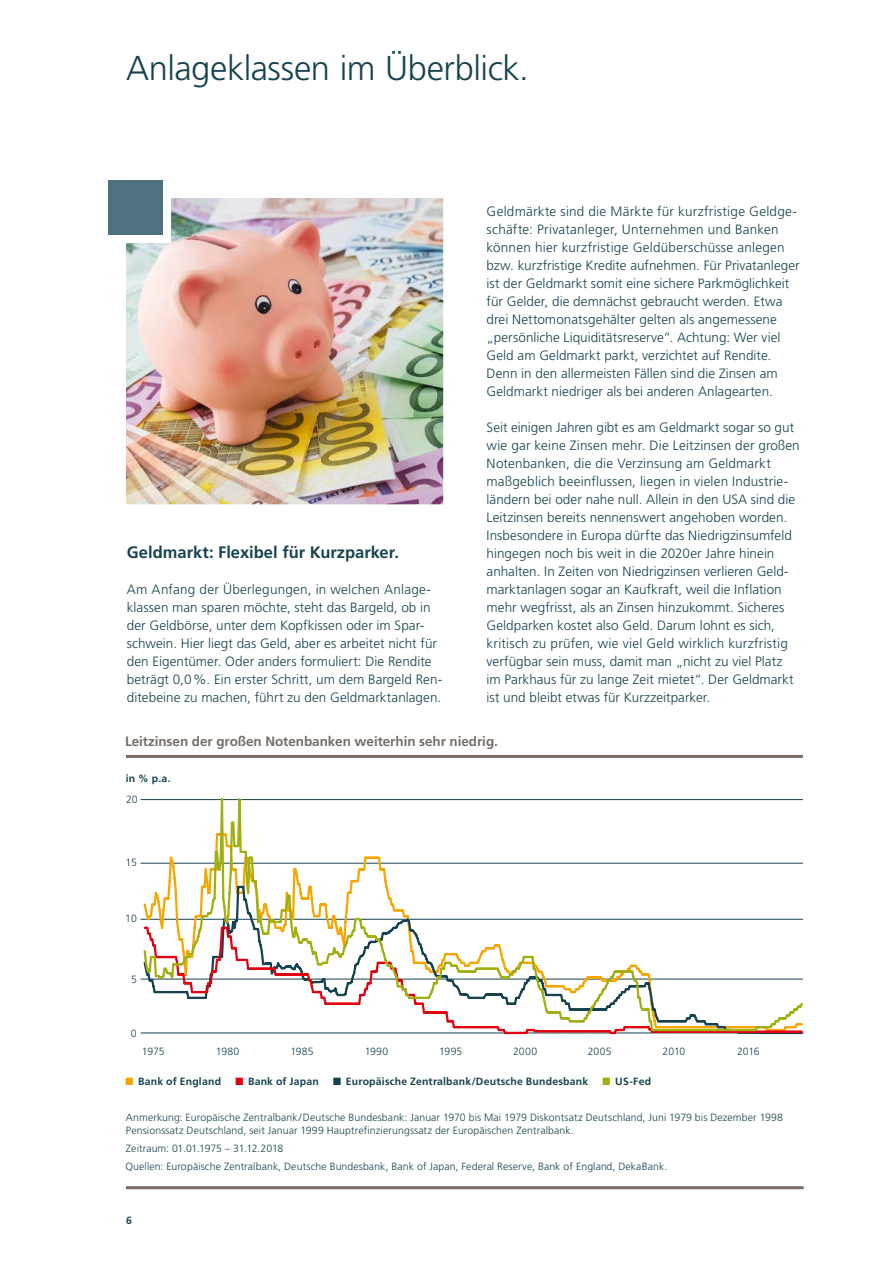
<style>
.page{position:relative;width:893px;height:1263px;background:#fff}
.page>*{position:absolute;margin:0;border:0;box-sizing:border-box;transform-origin:0 0}
.t1{font:300 34.5px "Deka Frutiger OTPS";letter-spacing:-.015em;color:#17434f}
.t2{font:700 16.5px "Deka Frutiger OTPS";color:#17434f}
.t3{font:300 13.5px/18px "Deka Frutiger OTPS";letter-spacing:.005em;color:#17434f}
.t4{font:700 13.5px "Deka Frutiger OTPS";letter-spacing:-.005em;color:#776d66}
.t5{font:300 10.5px/13.5px "Deka Frutiger OTPS";letter-spacing:.01em;color:#17434f}
.t6{font:700 10.5px "Deka Frutiger OTPS";letter-spacing:.02em;color:#17434f}
</style>
<div class="page">
<hr style="left:126px;top:1186px;width:678px;height:3px;background:#776d66">
<hr style="left:126px;top:755px;width:677px;height:3px;background:#776d66">
<hr style="left:141px;top:799px;width:662px;height:1px;background:#17434f">
<hr style="left:141px;top:863px;width:662px;height:1px;background:#17434f">
<hr style="left:141px;top:919px;width:662px;height:1px;background:#17434f">
<hr style="left:141px;top:979px;width:662px;height:1px;background:#17434f">
<hr style="left:141px;top:1033px;width:662px;height:1px;background:#17434f">
<svg style="left:142px;top:798px;width:255px;height:34px"></svg>
<svg style="left:142px;top:832px;width:662px;height:203px"></svg>
<img style="left:126px;top:198px;width:317px;height:306px">
<div style="left:108px;top:180px;width:54px;height:54px;background:#4d717f"></div>
<h1 class="t1" style="left:126px;top:47px;width:404px">Anlageklassen im Überblick.</h1>
<p class="t3" style="left:487px;top:202px;width:315px">Geldmärkte sind die Märkte für kurzfristige Geldge&shy;schäfte: Privatanleger, Unternehmen und Banken können hier kurzfristige Geldüberschüsse anlegen bzw. kurzfristige Kredite aufnehmen. Für Privatanleger ist der Geldmarkt somit eine sichere Parkmöglichkeit für Gelder, die demnächst gebraucht werden. Etwa drei Nettomonatsgehälter gelten als angemessene „persönliche Liquiditätsreserve“. Achtung: Wer viel Geld am Geldmarkt parkt, verzichtet auf Rendite.<br>Denn in den allermeisten Fällen sind die Zinsen am Geldmarkt niedriger als bei anderen Anlagearten.</p>
<p class="t3" style="left:487px;top:418px;width:315px">Seit einigen Jahren gibt es am Geldmarkt sogar so gut wie gar keine Zinsen mehr. Die Leitzinsen der großen Notenbanken, die die Verzinsung am Geldmarkt maßgeblich beeinflussen, liegen in vielen Industrie&shy;ländern bei oder nahe null. Allein in den USA sind die Leitzinsen bereits nennenswert angehoben worden.<br>Insbesondere in Europa dürfte das Niedrigzinsumfeld hingegen noch bis weit in die 2020er Jahre hinein anhalten. In Zeiten von Niedrigzinsen verlieren Geld&shy;marktanlagen sogar an Kaufkraft, weil die Inflation mehr wegfrisst, als an Zinsen hinzukommt. Sicheres Geldparken kostet also Geld. Darum lohnt es sich, kritisch zu prüfen, wie viel Geld wirklich kurzfristig verfügbar sein muss, damit man „nicht zu viel Platz im Parkhaus für zu lange Zeit mietet“. Der Geldmarkt ist und bleibt etwas für Kurzzeitparker.</p>
<p class="t4" style="left:125px;top:733px;width:374px">Leitzinsen der großen Notenbanken weiterhin sehr niedrig.</p>
<p class="t2" style="left:127px;top:542px;width:274px">Geldmarkt: Flexibel für Kurzparker.</p>
<p class="t3" style="left:127px;top:580px;width:317px">Am Anfang der Überlegungen, in welchen Anlage&shy;klassen man sparen möchte, steht das Bargeld, ob in der Geldbörse, unter dem Kopfkissen oder im Spar&shy;schwein. Hier liegt das Geld, aber es arbeitet nicht für den Eigentümer. Oder anders formuliert: Die Rendite beträgt 0,0%. Ein erster Schritt, um dem Bargeld Ren&shy;ditebeine zu machen, führt zu den Geldmarktanlagen.</p>
<p class="t6" style="left:126px;top:772px;width:46px">in % p.a.</p>
<p class="t5" style="left:126px;top:793px;width:13px">20</p>
<p class="t5" style="left:125px;top:855px;width:13px">15</p>
<p class="t5" style="left:125px;top:912px;width:13px">10</p>
<p class="t5" style="left:131px;top:972px;width:7px">5</p>
<p class="t5" style="left:131px;top:1027px;width:7px">0</p>
<p class="t5" style="left:142px;top:1045px;width:24px">1975</p>
<p class="t5" style="left:216px;top:1045px;width:25px">1980</p>
<p class="t5" style="left:290px;top:1045px;width:25px">1985</p>
<p class="t5" style="left:365px;top:1045px;width:25px">1990</p>
<p class="t5" style="left:439px;top:1045px;width:25px">1995</p>
<p class="t5" style="left:513px;top:1045px;width:26px">2000</p>
<p class="t5" style="left:588px;top:1045px;width:25px">2005</p>
<p class="t5" style="left:663px;top:1045px;width:24px">2010</p>
<p class="t5" style="left:737px;top:1045px;width:24px">2016</p>
<p class="t6" style="left:138px;top:1075px;width:84px">Bank of England</p>
<p class="t6" style="left:248px;top:1075px;width:72px">Bank of Japan</p>
<p class="t6" style="left:346px;top:1075px;width:244px">Europäische Zentralbank/Deutsche Bundesbank</p>
<p class="t6" style="left:615px;top:1075px;width:37px">US-Fed</p>
<p class="t5" style="left:126px;top:1110px;width:659px">Anmerkung: Europäische Zentralbank/Deutsche Bundesbank: Januar 1970 bis Mai 1979 Diskontsatz Deutschland, Juni 1979 bis Dezember 1998<br>Pensionssatz Deutschland, seit Januar 1999 Hauptrefinzierungssatz der Europäischen Zentralbank.</p>
<p class="t5" style="left:126px;top:1142px;width:159px">Zeitraum: 01.01.1975 – 31.12.2018</p>
<p class="t5" style="left:125px;top:1159px;width:543px">Quellen: Europäische Zentralbank, Deutsche Bundesbank, Bank of Japan, Federal Reserve, Bank of England, DekaBank.</p>
<p class="t6" style="left:126px;top:1214px;width:7px">6</p>
</div>
